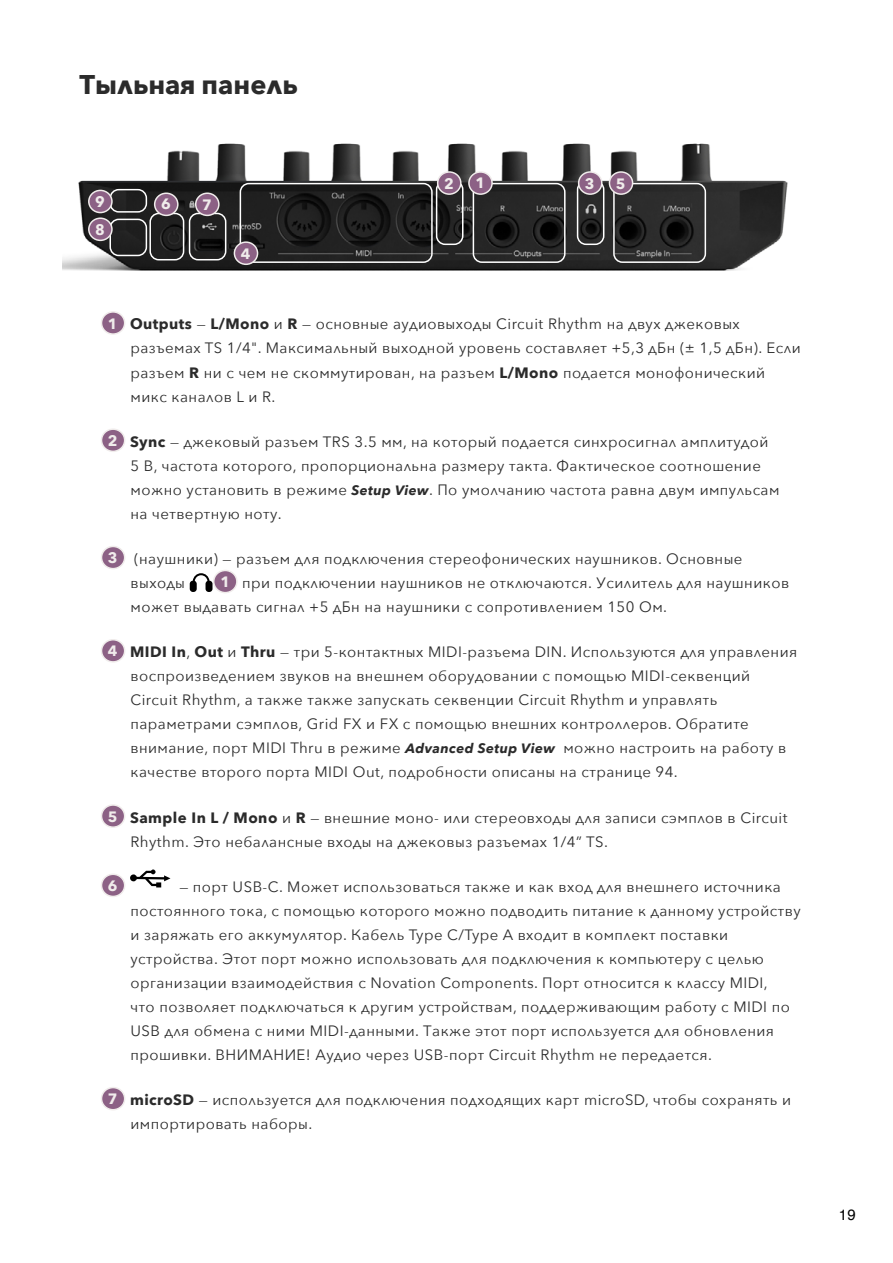
<style>
.page{position:relative;width:893px;height:1263px;background:#fff}
.page>*{position:absolute;margin:0;border:0;box-sizing:border-box;transform-origin:0 0}
.t1{font:700 27px "Avenir Next";color:#2b2b2b}
.t2{font:15px/24px "Avenir Next";letter-spacing:.03em;color:#2b2b2b}
.t3{font:700 15px "Avenir Next";color:#f0eceb}
.t4{font:15px "Helvetica";color:#000}
.s1{font-weight:700;color:#f0eceb}
.s2{font-weight:700}
.s3{font-weight:700;font-style:italic;font-size:13.5px}
</style>
<div class="page">
<img style="left:63px;top:143px;width:725px;height:128px">
<div style="left:102px;top:312px;width:23px;height:22px;background:#8c6185;border-radius:50%"></div>
<div style="left:101px;top:311px;width:24px;height:24px;border:2px solid #f0eceb;border-radius:50%"></div>
<div style="left:102px;top:429px;width:23px;height:22px;background:#8c6185;border-radius:50%"></div>
<div style="left:101px;top:428px;width:24px;height:24px;border:2px solid #f0eceb;border-radius:50%"></div>
<div style="left:102px;top:546px;width:23px;height:23px;background:#8c6185;border-radius:50%"></div>
<div style="left:101px;top:546px;width:24px;height:23px;border:2px solid #f0eceb;border-radius:50%"></div>
<svg style="left:190px;top:573px;width:22px;height:19px"></svg>
<div style="left:214px;top:570px;width:23px;height:23px;background:#8c6185;border-radius:50%"></div>
<div style="left:213px;top:570px;width:25px;height:23px;border:2px solid #f0eceb;border-radius:50%"></div>
<div style="left:102px;top:640px;width:23px;height:22px;background:#8c6185;border-radius:50%"></div>
<div style="left:101px;top:639px;width:24px;height:24px;border:2px solid #f0eceb;border-radius:50%"></div>
<div style="left:102px;top:805px;width:23px;height:22px;background:#8c6185;border-radius:50%"></div>
<div style="left:101px;top:804px;width:24px;height:24px;border:2px solid #f0eceb;border-radius:50%"></div>
<div style="left:102px;top:874px;width:23px;height:22px;background:#8c6185;border-radius:50%"></div>
<div style="left:101px;top:873px;width:24px;height:24px;border:2px solid #f0eceb;border-radius:50%"></div>
<svg style="left:130px;top:869px;width:40px;height:18px"></svg>
<div style="left:102px;top:1087px;width:23px;height:23px;background:#8c6185;border-radius:50%"></div>
<div style="left:101px;top:1087px;width:24px;height:23px;border:2px solid #f0eceb;border-radius:50%"></div>
<div style="left:473px;top:183px;width:93px;height:80px;border:2px solid #fff;border-radius:9px"></div>
<div style="left:613px;top:183px;width:93px;height:80px;border:2px solid #fff;border-radius:9px"></div>
<div style="left:240px;top:183px;width:193px;height:80px;border:2px solid #fff;border-radius:9px"></div>
<div style="left:436px;top:180px;width:27px;height:65px;border:2px solid #fff;border-radius:9px"></div>
<div style="left:149px;top:213px;width:35px;height:47px;border:2px solid #fff;border-radius:9px"></div>
<div style="left:189px;top:213px;width:37px;height:47px;border:2px solid #fff;border-radius:9px"></div>
<div style="left:109px;top:219px;width:38px;height:37px;border:2px solid #fff;border-radius:9px"></div>
<div style="left:109px;top:189px;width:38px;height:24px;border:2px solid #fff;border-radius:9px"></div>
<div style="left:577px;top:180px;width:27px;height:65px;border:2px solid #fff;border-radius:9px"></div>
<div style="left:469px;top:172px;width:23px;height:22px;background:#8c6185;border-radius:50%"></div>
<div style="left:468px;top:171px;width:25px;height:24px;border:2px solid #f0eceb;border-radius:50%"></div>
<div style="left:609px;top:172px;width:24px;height:22px;background:#8c6185;border-radius:50%"></div>
<div style="left:609px;top:171px;width:24px;height:24px;border:2px solid #f0eceb;border-radius:50%"></div>
<div style="left:234px;top:242px;width:24px;height:22px;background:#8c6185;border-radius:50%"></div>
<div style="left:234px;top:241px;width:24px;height:24px;border:2px solid #f0eceb;border-radius:50%"></div>
<div style="left:438px;top:172px;width:23px;height:22px;background:#8c6185;border-radius:50%"></div>
<div style="left:437px;top:171px;width:25px;height:24px;border:2px solid #f0eceb;border-radius:50%"></div>
<div style="left:155px;top:193px;width:23px;height:22px;background:#8c6185;border-radius:50%"></div>
<div style="left:154px;top:192px;width:25px;height:24px;border:2px solid #f0eceb;border-radius:50%"></div>
<div style="left:196px;top:193px;width:23px;height:22px;background:#8c6185;border-radius:50%"></div>
<div style="left:195px;top:192px;width:25px;height:24px;border:2px solid #f0eceb;border-radius:50%"></div>
<div style="left:89px;top:218px;width:23px;height:22px;background:#8c6185;border-radius:50%"></div>
<div style="left:88px;top:217px;width:25px;height:24px;border:2px solid #f0eceb;border-radius:50%"></div>
<div style="left:89px;top:190px;width:23px;height:23px;background:#8c6185;border-radius:50%"></div>
<div style="left:88px;top:190px;width:25px;height:23px;border:2px solid #f0eceb;border-radius:50%"></div>
<div style="left:579px;top:172px;width:23px;height:22px;background:#8c6185;border-radius:50%"></div>
<div style="left:578px;top:171px;width:24px;height:24px;border:2px solid #f0eceb;border-radius:50%"></div>
<h1 class="t1" style="left:80px;top:61px;width:220px">Тыльная панель</h1>
<p class="t3" style="left:95px;top:189px;width:11px">9</p>
<p class="t3" style="left:95px;top:217px;width:11px">8</p>
<p class="t3" style="left:161px;top:191px;width:11px">6</p>
<p class="t3" style="left:202px;top:192px;width:11px">7</p>
<p class="t3" style="left:241px;top:241px;width:11px">4</p>
<p class="t3" style="left:444px;top:170px;width:11px">2</p>
<p class="t3" style="left:475px;top:170px;width:11px">1</p>
<p class="t3" style="left:616px;top:171px;width:11px">5</p>
<p class="t3" style="left:585px;top:171px;width:11px">3</p>
<p class="t2" style="left:131px;top:312px;width:672px;text-indent:-23px"><span class="s1">1</span> <span class="s2">Outputs</span> — <span class="s2">L/Mono</span> и <span class="s2">R</span> — основные аудиовыходы Circuit Rhythm на двух джековых разъемах TS 1/4". Максимальный выходной уровень составляет +5,3 дБн (± 1,5 дБн). Если разъем <span class="s2">R</span> ни с чем не скоммутирован, на разъем <span class="s2">L/Mono</span> подается монофонический микс каналов L и R.</p>
<p class="t2" style="left:131px;top:429px;width:650px;text-indent:-23px"><span class="s1">2</span> <span class="s2">Sync</span> — джековый разъем TRS 3.5 мм, на который подается синхросигнал амплитудой 5 В, частота которого, пропорциональна размеру такта. Фактическое соотношение можно установить в режиме <span class="s3">Setup View</span>. По умолчанию частота равна двум импульсам на четвертную ноту.</p>
<p class="t2" style="left:131px;top:546px;width:613px;text-indent:-23px"><span class="s1">3</span> (наушники) — разъем для подключения стереофонических наушников. Основные выходы</p>
<p class="t2" style="left:131px;top:570px;width:660px;text-indent:90px"><span class="s1">1</span> при подключении наушников не отключаются. Усилитель для наушников может выдавать сигнал +5 дБн на наушники с сопротивлением 150 Ом.</p>
<p class="t2" style="left:131px;top:639px;width:668px;text-indent:-23px"><span class="s1">4</span> <span class="s2">MIDI In</span>, <span class="s2">Out</span> и <span class="s2">Thru</span> — три 5-контактных MIDI-разъема DIN. Используются для управления воспроизведением звуков на внешнем оборудовании с помощью MIDI-секвенций Circuit Rhythm, а также также запускать секвенции Circuit Rhythm и управлять параметрами сэмплов, Grid FX и FX с помощью внешних контроллеров. Обратите внимание, порт MIDI Thru в режиме <span class="s3">Advanced Setup View</span> можно настроить на работу в качестве второго порта MIDI Out, подробности описаны на странице 94.</p>
<p class="t2" style="left:131px;top:805px;width:658px;text-indent:-23px"><span class="s1">5</span> <span class="s2">Sample In L / Mono</span> и <span class="s2">R</span> — внешние моно- или стереовходы для записи сэмплов в Circuit<br>Rhythm. Это небалансные входы на джековыз разъемах 1/4” TS.</p>
<p class="t3" style="left:108px;top:873px;width:11px">6</p>
<p class="t2" style="left:131px;top:874px;width:672px;text-indent:49px">— порт USB-C. Может использоваться также и как вход для внешнего источника постоянного тока, с помощью которого можно подводить питание к данному устройству и заряжать его аккумулятор. Кабель Type C/Type A входит в комплект поставки устройства. Этот порт можно использовать для подключения к компьютеру с целью организации взаимодействия с Novation Components. Порт относится к классу MIDI,<br>что позволяет подключаться к другим устройствам, поддерживающим работу с MIDI по USB для обмена с ними MIDI-данными. Также этот порт используется для обновления прошивки. ВНИМАНИЕ! Аудио через USB-порт Circuit Rhythm не передается.</p>
<p class="t2" style="left:131px;top:1087px;width:662px;text-indent:-23px"><span class="s1">7</span> <span class="s2">microSD</span> — используется для подключения подходящих карт microSD, чтобы сохранять и импортировать наборы.</p>
<p class="t4" style="left:839px;top:1203px;width:18px">19</p>
</div>
